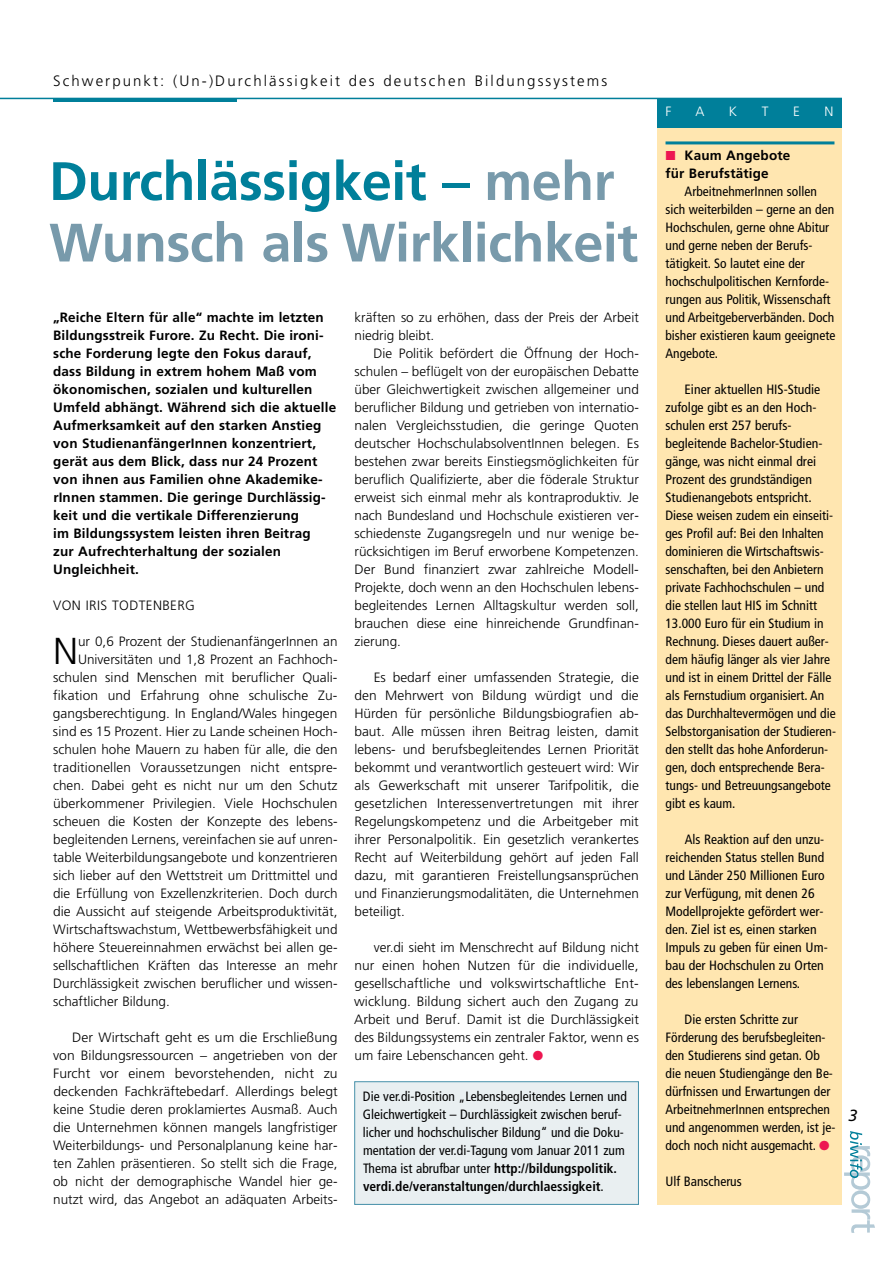
<style>
.page{position:relative;width:893px;height:1263px;background:#fff}
.page>*{position:absolute;margin:0;border:0;box-sizing:border-box;transform-origin:0 0}
.t1{font:700 54px/61.5px "Frutiger LT";letter-spacing:-.01em;color:#789aab}
.t2{font:300 37.5px "Frutiger LT";color:#000}
.t3{font:italic 16.2px "Frutiger LT";color:#000}
.t4{font:300 15px "Frutiger LT";letter-spacing:.14em;color:#000}
.t5{font:300 13.5px/18px "Frutiger LT";color:#000;text-align:justify}
.t6{font:condensed 13.5px/18px "Frutiger LT";color:#000}
.t7{font:700 13.5px/18px "Frutiger LT";letter-spacing:.01em;color:#000}
.t8{font:300 13.5px "Frutiger LT";letter-spacing:.03em;color:#000}
.t9{font:300 13.5px "Frutiger LT";color:#fff}
.s1{color:#007f9a}
.s2{font-weight:700}
</style>
<div class="page">
<svg style="left:844px;top:1131px;width:31px;height:102px"></svg>
<div style="left:657px;top:98px;width:185px;height:1107px;background:#ffe6b0"></div>
<div style="left:657px;top:98px;width:185px;height:30px;background:#007f9a"></div>
<hr style="left:53px;top:98px;width:184px;height:4px;background:#007f9a">
<hr style="left:665px;top:141px;width:169px;height:3px;background:#007f9a">
<hr style="left:0;top:98px;width:842px;height:1px;background:#007f9a">
<div style="left:355px;top:1082px;width:283px;height:122px;background:#e9eff1"></div>
<div style="left:354px;top:1081px;width:285px;height:124px;border:1px solid #4590a9"></div>
<p class="t4" style="left:53px;top:74px;width:556px">Schwerpunkt: (Un-)Durchlässigkeit des deutschen Bildungssystems</p>
<p class="t9" style="left:665px;top:106px;width:7px">F</p>
<p class="t9" style="left:695px;top:106px;width:11px">A</p>
<p class="t9" style="left:729px;top:106px;width:10px">K</p>
<p class="t9" style="left:762px;top:106px;width:8px">T</p>
<p class="t9" style="left:793px;top:106px;width:8px">E</p>
<p class="t9" style="left:824px;top:106px;width:11px">N</p>
<h1 class="t1" style="left:49px;top:151px;width:591px"><span class="s1">Durchlässigkeit –</span> mehr<br>Wunsch als Wirklichkeit</h1>
<p class="t7" style="left:665px;top:147px;width:126px;text-indent:19px">Kaum Angebote für Berufstätige</p>
<p class="t6" style="left:665px;top:183px;width:171px;text-indent:19px">ArbeitnehmerInnen sollen sich weiterbilden – gerne an den<br>Hochschulen, gerne ohne Abitur und gerne neben der Berufs - tätigkeit. So lautet eine der hochschulpolitischen Kernforde - rungen aus Politik, Wissenschaft und Arbeitgeberverbänden. Doch bisher existieren kaum geeignete<br>Angebote.</p>
<p class="t6" style="left:665px;top:381px;width:172px;text-indent:19px">Einer aktuellen HIS-Studie zufolge gibt es an den Hoch - schulen erst 257 berufs - begleitende Bachelor-Studien - gänge, was nicht einmal drei<br>Prozent des grundständigen<br>Studienangebots entspricht.<br>Diese weisen zudem ein einseiti&shy;ges Profil auf: Bei den Inhalten dominieren die Wirtschafts wis - sen schaften, bei den Anbietern private Fachhochschulen – und die stellen laut HIS im Schnitt<br>13.000 Euro für ein Studium in<br>Rechnung. Dieses dauert außer&shy;dem häufig länger als vier Jahre und ist in einem Drittel der Fälle als Fernstudium organisiert. An das Durchhaltevermögen und die<br>Selbstorganisation der Studieren - den stellt das hohe Anforderun - gen, doch entsprechende Bera&shy;tungs- und Betreuungsange bote gibt es kaum.</p>
<p class="t6" style="left:665px;top:831px;width:164px;text-indent:19px">Als Reaktion auf den unzu&shy;reichenden Status stellen Bund und Länder 250 Millionen Euro zur Verfügung, mit denen 26<br>Modellprojekte gefördert wer&shy;den. Ziel ist es, einen starken<br>Impuls zu geben für einen Um - bau der Hochschulen zu Orten des lebenslangen Lernens.</p>
<p class="t6" style="left:665px;top:1011px;width:171px;text-indent:19px">Die ersten Schritte zur<br>Förderung des berufsbegleiten&shy;den Studie rens sind getan. Ob die neuen Studiengänge den Be - dürfnissen und Erwartungen der<br>Arbeitneh merInnen entsprechen und an genommen werden, ist je - doch noch nicht ausgemacht.</p>
<p class="t6" style="left:665px;top:1173px;width:78px">Ulf Banscherus</p>
<p class="t7" style="left:53px;top:309px;width:285px">„Reiche Eltern für alle“ machte im letzten Bildungsstreik Furore. Zu Recht. Die ironi&shy;sche Forderung legte den Fokus darauf, dass Bildung in extrem hohem Maß vom ökonomischen, sozialen und kulturellen Umfeld abhängt. Während sich die aktuelle Aufmerksamkeit auf den starken Anstieg von StudienanfängerInnen konzentriert, gerät aus dem Blick, dass nur 24 Prozent von ihnen aus Familien ohne Akademike - rInnen stammen. Die geringe Durchlässig - keit und die vertikale Differenzierung<br>im Bildungssystem leisten ihren Beitrag<br>zur Aufrechterhaltung der sozialen Ungleichheit.</p>
<p class="t8" style="left:53px;top:600px;width:143px">VON IRIS TODTENBERG</p>
<h2 class="t2" style="left:53px;top:636px;width:27px">N</h2>
<p class="t5" style="left:78px;top:634px;width:261px">ur 0,6 Prozent der StudienanfängerInnen an</p>
<p class="t5" style="left:354px;top:310px;width:286px">kräften so zu erhöhen, dass der Preis der Arbeit niedrig bleibt.</p>
<p class="t5" style="left:354px;top:346px;width:286px;text-indent:19px">Die Politik befördert die Öffnung der Hoch - schulen – beflügelt von der europäischen Debatte über Gleichwertigkeit zwischen allgemeiner und beruflicher Bildung und getrieben von internatio&shy;nalen Vergleichsstudien, die geringe Quoten deutscher HochschulabsolventInnen belegen. Es bestehen zwar bereits Einstiegsmöglich keiten für beruflich Qualifizierte, aber die föderale Struktur erweist sich einmal mehr als kontraproduktiv. Je nach Bundesland und Hochschule existieren ver&shy;schiedenste Zugangsregeln und nur wenige be - rück sichtigen im Beruf erworbene Kompe ten zen.<br>Der Bund finanziert zwar zahlreiche Modell-Projekte, doch wenn an den Hochschulen lebens&shy;begleitendes Lernen Alltags kultur werden soll, brauchen diese eine hinreichende Grund finan - zierung.</p>
<p class="t5" style="left:354px;top:670px;width:286px;text-indent:19px">Es bedarf einer umfassenden Strategie, die den Mehrwert von Bildung würdigt und die Hürden für persönliche Bildungsbiografien ab - baut. Alle müssen ihren Beitrag leisten, damit lebens- und berufsbegleitendes Lernen Priorität bekommt und verantwortlich gesteuert wird: Wir als Gewerkschaft mit unserer Tarifpolitik, die gesetzlichen Interessenvertretungen mit ihrer Rege lungskompetenz und die Arbeitgeber mit ihrer Personalpolitik. Ein gesetzlich verankertes Recht auf Weiterbildung gehört auf jeden Fall dazu, mit garantieren Freistellungsansprüchen und Finanzierungsmodalitäten, die Unternehmen be teiligt.</p>
<p class="t5" style="left:354px;top:940px;width:286px;text-indent:19px">ver.di sieht im Menschrecht auf Bildung nicht nur einen hohen Nutzen für die individuelle, gesellschaftliche und volkswirtschaftliche Ent - wick lung. Bildung sichert auch den Zugang zu Arbeit und Beruf. Damit ist die Durchlässigkeit des Bildungssystems ein zentraler Faktor, wenn es um faire Lebenschancen geht.</p>
<p class="t5" style="left:78px;top:652px;width:261px">Universitäten und 1,8 Prozent an Fachhoch -</p>
<p class="t5" style="left:53px;top:670px;width:286px">schulen sind Menschen mit beruflicher Quali -</p>
<p class="t5" style="left:53px;top:688px;width:286px">fikation und Erfahrung ohne schulische Zu -</p>
<p class="t5" style="left:53px;top:706px;width:286px">gangsberechtigung. In England/Wales hingegen</p>
<p class="t5" style="left:53px;top:724px;width:286px">sind es 15 Prozent. Hier zu Lande scheinen Hoch -</p>
<p class="t5" style="left:53px;top:742px;width:286px">schulen hohe Mauern zu haben für alle, die den</p>
<p class="t5" style="left:53px;top:760px;width:286px">traditionellen Voraussetzungen nicht entspre-</p>
<p class="t5" style="left:53px;top:778px;width:286px">chen. Dabei geht es nicht nur um den Schutz</p>
<p class="t5" style="left:53px;top:796px;width:286px">über kommener Privilegien. Viele Hochschulen</p>
<p class="t5" style="left:53px;top:814px;width:286px">scheu en die Kosten der Konzepte des lebens -</p>
<p class="t5" style="left:53px;top:832px;width:286px">begleitenden Lernens, vereinfachen sie auf unren-</p>
<p class="t5" style="left:53px;top:850px;width:286px">table Weiterbildungsangebote und konzentrieren</p>
<p class="t5" style="left:53px;top:868px;width:286px">sich lieber auf den Wettstreit um Drittmittel und</p>
<p class="t5" style="left:53px;top:886px;width:286px">die Erfüllung von Exzellenz kriterien. Doch durch</p>
<p class="t5" style="left:53px;top:904px;width:286px">die Aussicht auf steigende Arbeitsproduktivität,</p>
<p class="t5" style="left:53px;top:922px;width:286px">Wirtschaftswachs tum, Wettbewerbsfähigkeit und</p>
<p class="t5" style="left:53px;top:940px;width:286px">höhere Steuereinnahmen erwächst bei allen ge -</p>
<p class="t5" style="left:53px;top:958px;width:286px">sell schaftlichen Kräften das Interesse an mehr</p>
<p class="t5" style="left:53px;top:976px;width:286px">Durchlässigkeit zwischen beruflicher und wissen-</p>
<p class="t5" style="left:53px;top:994px;width:118px">schaftlicher Bildung.</p>
<p class="t5" style="left:53px;top:1030px;width:286px;text-indent:19px">Der Wirtschaft geht es um die Erschließung von Bildungsressourcen – angetrieben von der Furcht vor einem bevorstehenden, nicht zu decken den Fachkräftebedarf. Allerdings belegt keine Studie deren proklamiertes Ausmaß. Auch die Unternehmen können mangels langfristiger Weiterbildungs- und Personal planung keine har&shy;ten Zahlen präsentieren. So stellt sich die Frage, ob nicht der demographische Wandel hier ge - nutzt wird, das Angebot an adäquaten Arbeits -</p>
<p class="t6" style="left:363px;top:1087px;width:265px">Die ver.di-Position „Lebensbegleitendes Lernen und Gleichwertigkeit – Durchlässigkeit zwischen beruf - licher und hochschulischer Bildung“ und die Doku - men tation der ver.di-Tagung vom Januar 2011 zum Thema ist abrufbar unter <span class="s2">http://bildungspolitik. verdi.de/veranstaltungen/durchlaessigkeit</span>.</p>
<p class="t3" style="left:848px;top:1106px;width:10px">3</p>
</div>
